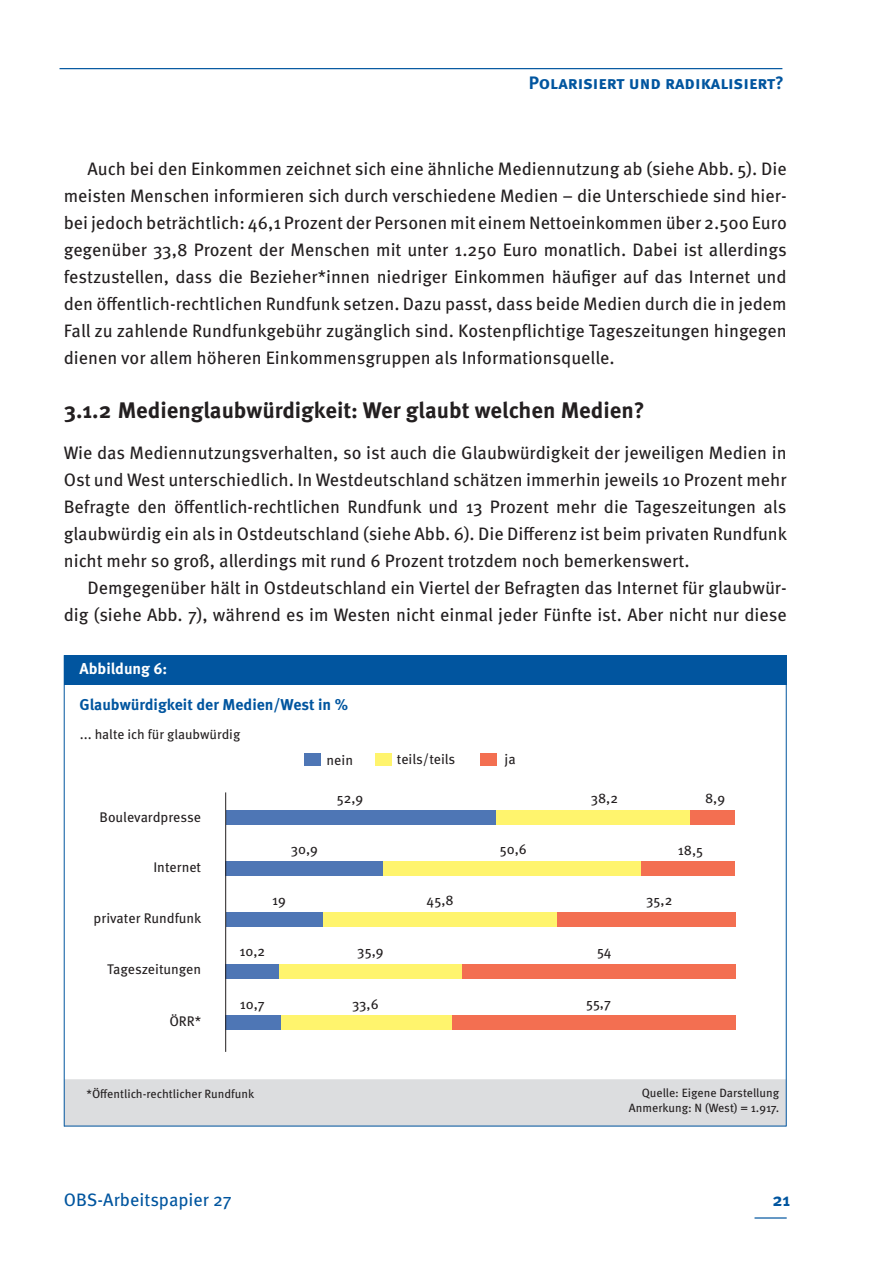
<style>
.page{position:relative;width:893px;height:1263px;background:#fff}
.page>*{position:absolute;margin:0;border:0;box-sizing:border-box;transform-origin:0 0}
.t1{font:700 22.5px "Meta OT";color:#231f20}
.t2{font:18px/27px "Meta OT";color:#231f20;text-align:justify}
.t3{font:700 18px "Meta OT";color:#01559f}
.t4{font:18px "Meta OT";color:#01559f}
.t5{font:700 15.75px "Meta OT";color:#01559f}
.t6{font:700 15.75px "Meta OT";letter-spacing:-.005em;color:#fff}
.t7{font:13.95px "Meta OT";color:#231f20}
.t8{font:13.5px "Meta OT";color:#231f20}
.t9{font:12px/14.4px "Meta OT";color:#231f20;text-align:right}
</style>
<div class="page">
<hr style="left:754px;top:1217px;width:33px;height:1px;background:#01559f">
<hr style="left:60px;top:68px;width:722px;height:1px;background:#01559f">
<div style="left:64px;top:1079px;width:722px;height:47px;background:#dcdddf"></div>
<div style="left:65px;top:655px;width:722px;height:30px;background:#01559f"></div>
<hr style="left:64px;top:1125px;width:722px;height:1px;background:#01559f">
<div style="left:304px;top:753px;width:16px;height:13px;background:#4e76b5"></div>
<div style="left:226px;top:810px;width:270px;height:15px;background:#4e76b5"></div>
<div style="left:226px;top:861px;width:157px;height:15px;background:#4e76b5"></div>
<div style="left:226px;top:912px;width:98px;height:15px;background:#4e76b5"></div>
<div style="left:226px;top:964px;width:53px;height:14px;background:#4e76b5"></div>
<div style="left:226px;top:1015px;width:55px;height:15px;background:#4e76b5"></div>
<div style="left:375px;top:754px;width:16px;height:12px;background:#fff46d"></div>
<div style="left:496px;top:810px;width:194px;height:15px;background:#fff46d"></div>
<div style="left:383px;top:861px;width:258px;height:15px;background:#fff46d"></div>
<div style="left:324px;top:912px;width:233px;height:15px;background:#fff46d"></div>
<div style="left:279px;top:964px;width:183px;height:14px;background:#fff46d"></div>
<div style="left:281px;top:1015px;width:171px;height:15px;background:#fff46d"></div>
<div style="left:481px;top:754px;width:16px;height:12px;background:#f36f51"></div>
<div style="left:690px;top:810px;width:45px;height:15px;background:#f36f51"></div>
<div style="left:641px;top:861px;width:94px;height:15px;background:#f36f51"></div>
<div style="left:557px;top:912px;width:178px;height:15px;background:#f36f51"></div>
<div style="left:462px;top:964px;width:273px;height:14px;background:#f36f51"></div>
<div style="left:452px;top:1015px;width:283px;height:15px;background:#f36f51"></div>
<hr style="left:225px;top:792px;width:1px;height:260px;background:#231f20">
<hr style="left:64px;top:655px;width:1px;height:471px;background:#01559f">
<hr style="left:786px;top:655px;width:1px;height:471px;background:#01559f">
<p class="t3" style="left:529px;top:71px;width:257px">Polarisiert und radikalisiert?</p>
<p class="t2" style="left:64px;top:155px;width:725px;text-indent:24px">Auch bei den Einkommen zeichnet sich eine ähnliche Mediennutzung ab (siehe Abb. 5). Die meisten Menschen informieren sich durch verschiedene Medien – die Unterschiede sind hier&shy;bei jedoch beträchtlich: 46,1 Prozent der Personen mit einem Nettoeinkommen über 2.500 Euro gegenüber 33,8 Prozent der Menschen mit unter 1.250 Euro monatlich. Dabei ist allerdings festzustellen, dass die Bezieher*innen niedriger Einkommen häufiger auf das Internet und den öffentlich-rechtlichen Rundfunk setzen. Dazu passt, dass beide Medien durch die in jedem Fall zu zahlende Rundfunkgebühr zugänglich sind. Kostenpflichtige Tageszeitungen hingegen dienen vor allem höheren Einkommensgruppen als Informationsquelle.</p>
<p class="t1" style="left:64px;top:396px;width:582px">3.1.2 Medienglaubwürdigkeit: Wer glaubt welchen Medien?</p>
<p class="t2" style="left:64px;top:439px;width:725px">Wie das Mediennutzungsverhalten, so ist auch die Glaubwürdigkeit der jeweiligen Medien in Ost und West unterschiedlich. In Westdeutschland schätzen immerhin jeweils 10 Prozent mehr Befragte den öffentlich-rechtlichen Rundfunk und 13 Prozent mehr die Tageszeitungen als glaubwürdig ein als in Ostdeutschland (siehe Abb. 6). Die Differenz ist beim privaten Rundfunk nicht mehr so groß, allerdings mit rund 6 Prozent trotzdem noch bemerkenswert.</p>
<p class="t2" style="left:64px;top:574px;width:724px;text-align:right">Demgegenüber hält in Ostdeutschland ein Viertel der Befragten das Internet für glaubwür&shy;dig (siehe Abb. 7), während es im Westen nicht einmal jeder Fünfte ist. Aber nicht nur diese</p>
<p class="t6" style="left:79px;top:659px;width:89px">Abbildung 6:</p>
<p class="t5" style="left:79px;top:694px;width:270px">Glaubwürdigkeit der Medien/West in %</p>
<p class="t8" style="left:80px;top:726px;width:162px">... halte ich für glaubwürdig</p>
<p class="t7" style="left:100px;top:808px;width:103px">Boulevardpresse</p>
<p class="t7" style="left:153px;top:858px;width:49px">Internet</p>
<p class="t7" style="left:327px;top:751px;width:28px">nein</p>
<p class="t7" style="left:397px;top:750px;width:60px">teils/teils</p>
<p class="t7" style="left:505px;top:751px;width:13px">ja</p>
<p class="t7" style="left:337px;top:789px;width:28px">52,9</p>
<p class="t7" style="left:591px;top:789px;width:29px">38,2</p>
<p class="t7" style="left:705px;top:789px;width:22px">8,9</p>
<p class="t7" style="left:291px;top:841px;width:29px">30,9</p>
<p class="t7" style="left:500px;top:841px;width:28px">50,6</p>
<p class="t7" style="left:678px;top:841px;width:27px">18,5</p>
<p class="t7" style="left:272px;top:892px;width:15px">19</p>
<p class="t7" style="left:427px;top:892px;width:29px">45,8</p>
<p class="t7" style="left:646px;top:892px;width:28px">35,2</p>
<p class="t7" style="left:94px;top:909px;width:109px">privater Rundfunk</p>
<p class="t7" style="left:107px;top:960px;width:95px">Tageszeitungen</p>
<p class="t7" style="left:169px;top:1013px;width:33px">ÖRR*</p>
<p class="t7" style="left:239px;top:943px;width:27px">10,2</p>
<p class="t7" style="left:357px;top:943px;width:28px">35,9</p>
<p class="t7" style="left:597px;top:943px;width:16px">54</p>
<p class="t7" style="left:240px;top:995px;width:26px">10,7</p>
<p class="t7" style="left:352px;top:995px;width:28px">33,6</p>
<p class="t7" style="left:586px;top:994px;width:26px">55,7</p>
<p class="t9" style="left:87px;top:1087px;width:169px">*Öffentlich-rechtlicher Rundfunk</p>
<p class="t9" style="left:629px;top:1086px;width:152px">Quelle: Eigene Darstellung<br>Anmerkung: N (West) = 1.917.</p>
<p class="t4" style="left:64px;top:1189px;width:170px">OBS-Arbeitspapier 27</p>
<p class="t3" style="left:772px;top:1189px;width:19px">21</p>
</div>
